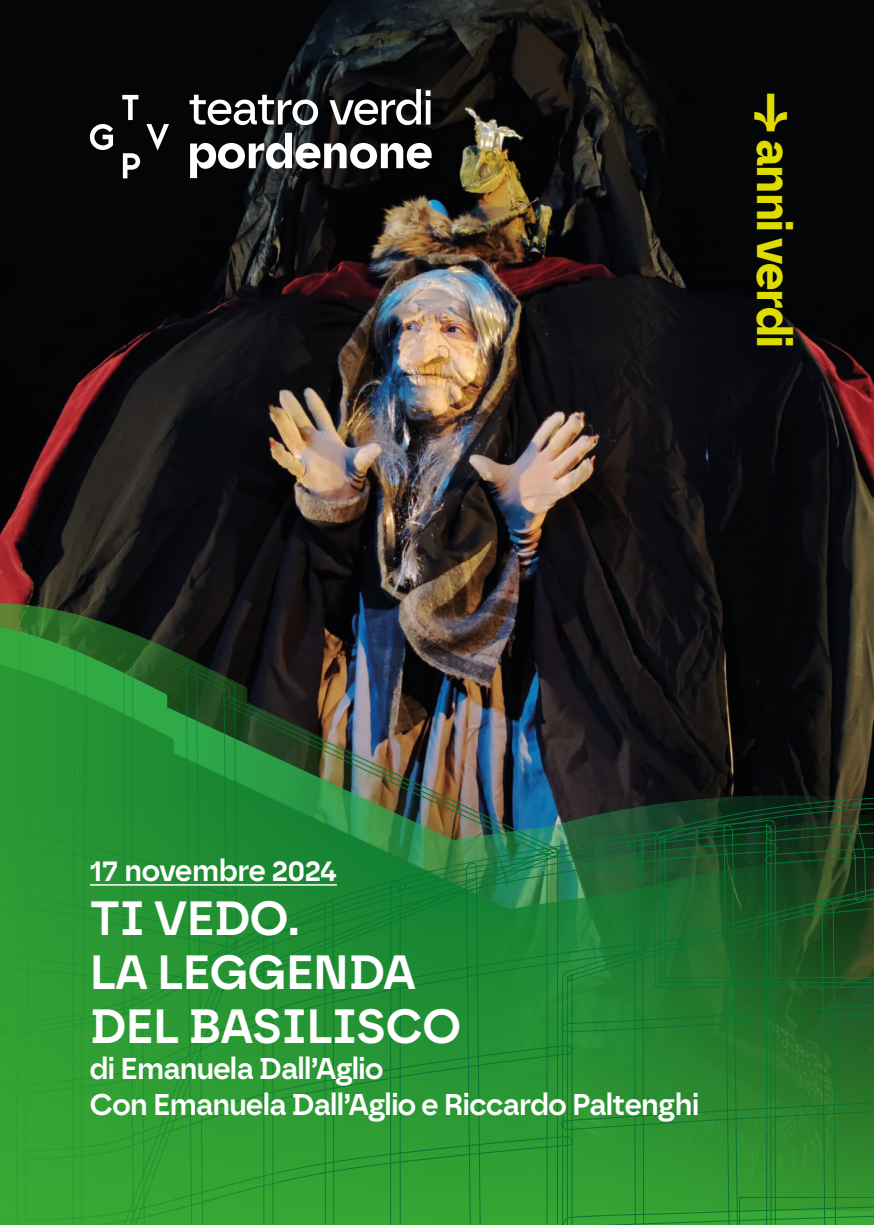
<style>
.page{position:relative;width:874px;height:1225px;background:#fff}
.page>*{position:absolute;margin:0;border:0;box-sizing:border-box;transform-origin:0 0}
.t1{font:600 48px/54px "Borna";letter-spacing:-.01em;color:#fff}
.t2{font:700 48px "Borna";letter-spacing:-.02em;color:#dedc00}
.t3{font:600 30px/36px "Borna";letter-spacing:-.02em;color:#fff}
</style>
<div class="page">
<img style="left:0;top:0;width:873px;height:601px">
<img style="left:238px;top:601px;width:307px;height:219px">
<div style="left:238px;top:966px;width:307px;height:79px;background:#229033"></div>
<div style="left:238px;top:1045px;width:307px;height:91px;background:#2a9934"></div>
<div style="left:238px;top:1136px;width:307px;height:89px;background:#33a234"></div>
<svg style="left:238px;top:842px;width:307px;height:124px;background:#1d8738"></svg>
<svg style="left:0;top:601px;width:238px;height:624px;background:#298e32"></svg>
<svg style="left:263px;top:923px;width:11px;height:302px;background:#269433"></svg>
<svg style="left:323px;top:601px;width:12px;height:624px;background:#3a8037"></svg>
<svg style="left:389px;top:877px;width:12px;height:348px;background:#1f8e33"></svg>
<svg style="left:465px;top:677px;width:17px;height:548px;background:#418644"></svg>
<svg style="left:545px;top:601px;width:328px;height:624px;background:#205626"></svg>
<hr style="left:90px;top:884px;width:247px;height:1px;background:#fff">
<svg style="left:190px;top:133px;width:241px;height:45px"></svg>
<svg style="left:189px;top:89px;width:241px;height:36px"></svg>
<svg style="left:122px;top:95px;width:16px;height:25px"></svg>
<svg style="left:123px;top:153px;width:17px;height:25px"></svg>
<svg style="left:90px;top:124px;width:23px;height:26px"></svg>
<svg style="left:146px;top:124px;width:23px;height:27px"></svg>
<h1 class="t2" style="left:803px;top:92px;width:258px;rotate:90deg">→ anni verdi</h1>
<p class="t3" style="left:90px;top:852px;width:248px">17 novembre 2024</p>
<h1 class="t1" style="left:90px;top:890px;width:372px">TI VEDO.<br>LA LEGGENDA<br>DEL BASILISCO</h1>
<p class="t3" style="left:90px;top:1050px;width:610px">di Emanuela Dall’Aglio<br>Con Emanuela Dall’Aglio e Riccardo Paltenghi</p>
</div>
